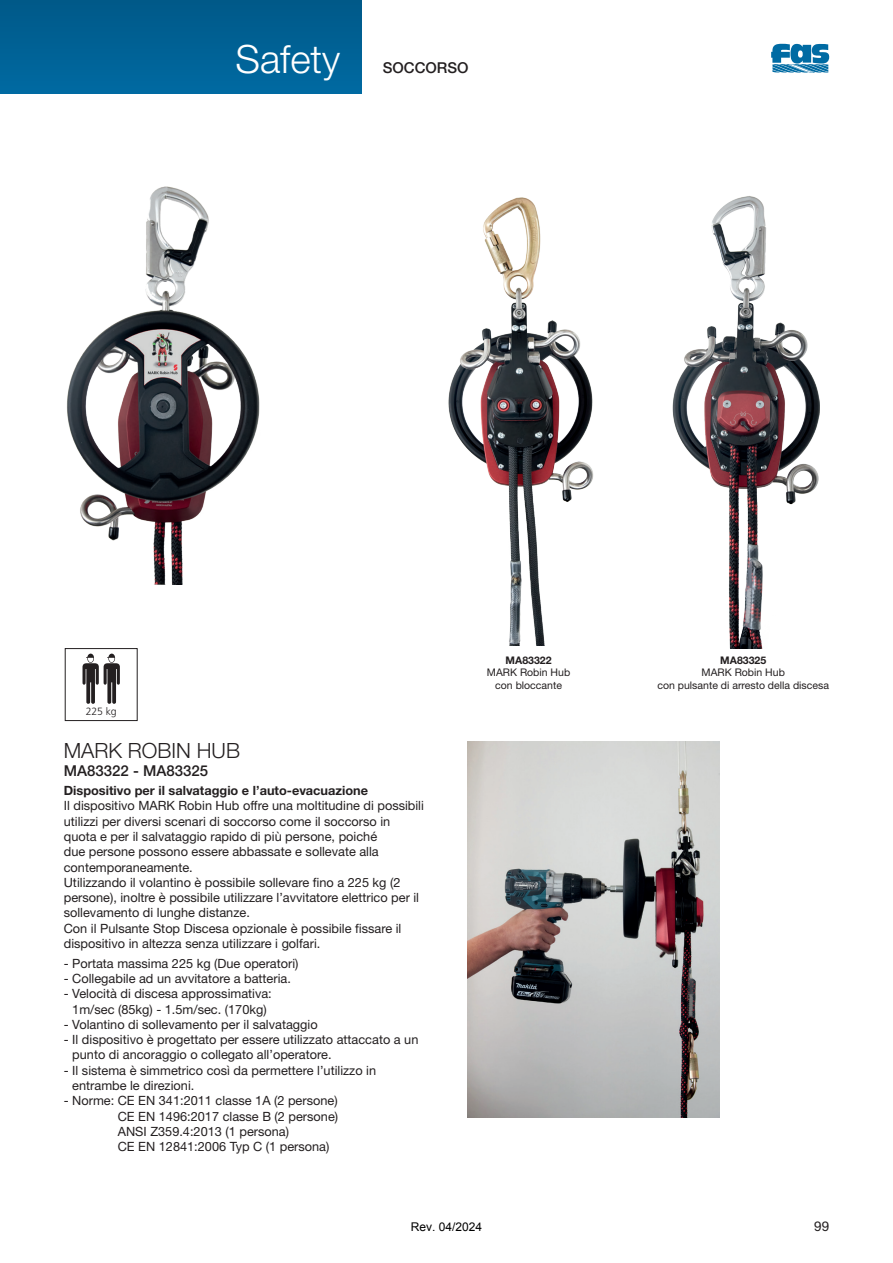
<style>
.page{position:relative;width:893px;height:1263px;background:#fff}
.page>*{position:absolute;margin:0;border:0;box-sizing:border-box;transform-origin:0 0}
.t1{font:300 39px "Helvetica Neue";color:#fff}
.t2{font:300 21px "Helvetica Neue";color:#231f20}
.t3{font:500 15px "Helvetica Neue";color:#231f20}
.t4{font:13.5px "Helvetica Neue";color:#231f20}
.t5{font:12.75px/15.3px "Helvetica Neue";color:#231f20}
.t6{font:700 12.75px "Helvetica Neue";color:#231f20}
.t7{font:12px "Arial";color:#000}
.t8{font:10.5px/12.6px "Helvetica Neue";color:#231f20;text-align:center}
.t9{font:700 10.5px "Helvetica Neue";color:#231f20}
.t10{font:300 10.5px "Frutiger LT Std";color:#231f20}
</style>
<div class="page">
<div style="left:0;top:0;width:361px;height:94px;background:#006195"></div>
<svg style="left:771px;top:44px;width:58px;height:29px;background:#4794bc"></svg>
<svg style="left:83px;top:654px;width:37px;height:50px"></svg>
<div style="left:65px;top:648px;width:72px;height:73px;border:1px solid #231f20"></div>
<img style="left:468px;top:741px;width:251px;height:377px">
<img style="left:672px;top:196px;width:148px;height:452px">
<img style="left:448px;top:197px;width:146px;height:448px">
<img style="left:67px;top:186px;width:193px;height:398px">
<h1 class="t1" style="left:235px;top:35px;width:106px">Safety</h1>
<p class="t3" style="left:383px;top:58px;width:87px">SOCCORSO</p>
<p class="t10" style="left:86px;top:705px;width:32px">225 kg</p>
<h2 class="t2" style="left:64px;top:737px;width:178px">MARK ROBIN HUB</h2>
<p class="t3" style="left:64px;top:761px;width:146px">MA83322 - MA83325</p>
<p class="t6" style="left:64px;top:783px;width:306px">Dispositivo per il salvataggio e l’auto-evacuazione</p>
<p class="t5" style="left:64px;top:798px;width:362px">Il dispositivo MARK Robin Hub offre una moltitudine di possibili utilizzi per diversi scenari di soccorso come il soccorso in quota e per il salvataggio rapido di più persone, poiché<br>due persone possono essere abbassate e sollevate alla contemporaneamente.<br>Utilizzando il volantino è possibile sollevare fino a 225 kg (2 persone), inoltre è possibile utilizzare l’avvitatore elettrico per il sollevamento di lunghe distanze.<br>Con il Pulsante Stop Discesa opzionale è possibile fissare il dispositivo in altezza senza utilizzare i golfari.</p>
<p class="t5" style="left:64px;top:955px;width:236px">- Portata massima 225 kg (Due operatori)</p>
<p class="t5" style="left:64px;top:970px;width:229px">- Collegabile ad un avvitatore a batteria.</p>
<p class="t5" style="left:64px;top:986px;width:210px;text-align:center">- Velocità di discesa approssimativa:<br>1m/sec (85kg) - 1.5m/sec. (170kg)</p>
<p class="t5" style="left:64px;top:1016px;width:255px">- Volantino di sollevamento per il salvataggio</p>
<p class="t5" style="left:72px;top:1032px;width:348px;text-indent:-9px">- Il dispositivo è progettato per essere utilizzato attaccato a un punto di ancoraggio o collegato all’operatore.</p>
<p class="t5" style="left:72px;top:1062px;width:305px;text-indent:-9px">- Il sistema è simmetrico così da permettere l’utilizzo in entrambe le direzioni.</p>
<p class="t5" style="left:118px;top:1093px;width:222px;text-indent:-54px">- Norme: CE EN 341:2011 classe 1A (2 persone)<br>CE EN 1496:2017 classe B (2 persone)<br>ANSI Z359.4:2013 (1 persona)<br>CE EN 12841:2006 Typ C (1 persona)</p>
<p class="t9" style="left:506px;top:653px;width:47px">MA83322</p>
<p class="t8" style="left:487px;top:666px;width:85px">MARK Robin Hub con bloccante</p>
<p class="t7" style="left:411px;top:1219px;width:73px">Rev. 04/2024</p>
<p class="t9" style="left:720px;top:653px;width:47px">MA83325</p>
<p class="t8" style="left:657px;top:666px;width:173px">MARK Robin Hub<br>con pulsante di arresto della discesa</p>
<p class="t4" style="left:814px;top:1218px;width:17px">99</p>
</div>
